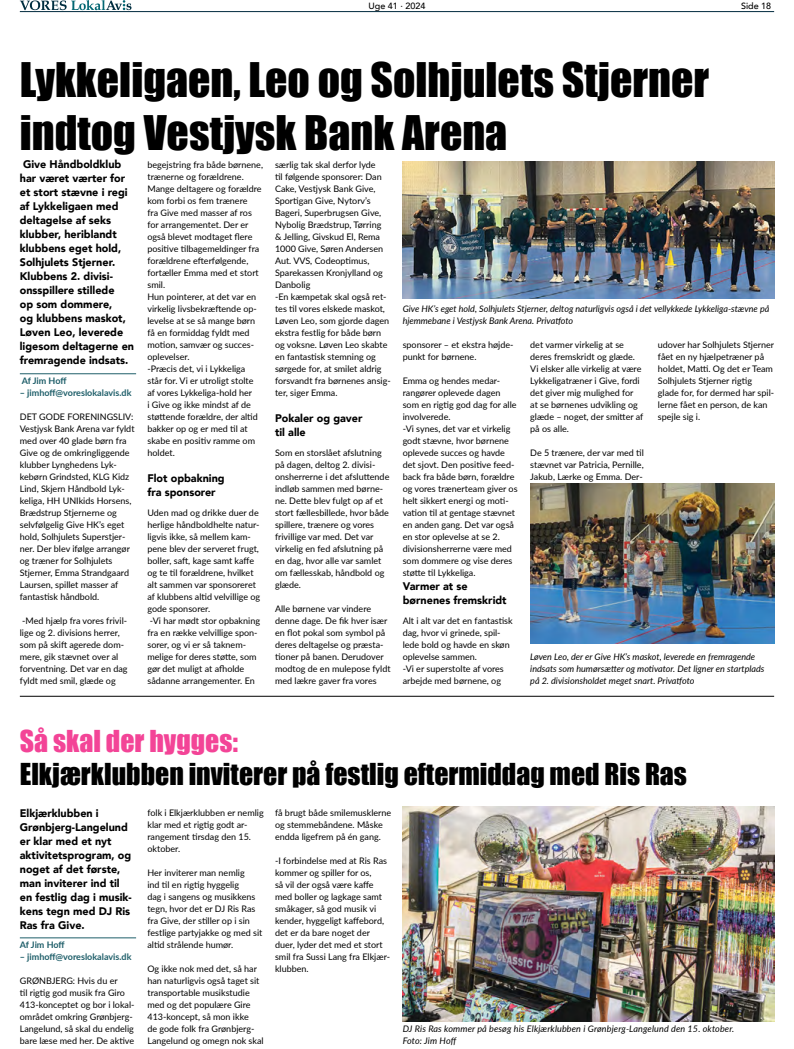
<style>
.page{position:relative;width:794px;height:1049px;background:#fff}
.page>*{position:absolute;margin:0;border:0;box-sizing:border-box;transform-origin:0 0}
.t1{font:43.8px/52.6px "Impact";color:#000}
.t2{font:27.8px "Impact";color:#000}
.t3{font:27.8px "Impact";color:#f34497}
.t4{font:900 11px/14px "Avenir";color:#000}
.t5{font:9px/12px "Lato";color:#000}
.t6{font:italic 9px/12px "Lato";color:#000}
.t7{font:700 9px "Lato";color:#1e5e69}
.t8{font:500 9px "Avenir";color:#000}
</style>
<div class="page">
<svg style="left:20px;top:0;width:111px;height:10px"></svg>
<hr style="left:20px;top:11px;width:754px;height:1px;background:#002a3e">
<hr style="left:20px;top:373px;width:116px;height:1px;background:#1e5e69">
<hr style="left:20px;top:937px;width:116px;height:1px;background:#1e5e69">
<img style="left:403px;top:806px;width:371px;height:216px">
<img style="left:403px;top:162px;width:371px;height:136px">
<img style="left:530px;top:484px;width:244px;height:159px">
<hr style="left:20px;top:696px;width:754px;height:1px;background:#000">
<p class="t8" style="left:368px;top:-2px;width:58px">Uge 41 · 2024</p>
<p class="t8" style="left:741px;top:-2px;width:32px">Side 18</p>
<h1 class="t1" style="left:20px;top:52px;width:690px">Lykkeligaen, Leo og Solhjulets Stjerner indtog Vestjysk Bank Arena</h1>
<p class="t4" style="left:20px;top:157px;width:116px">Give Håndboldklub har været værter for et stort stævne i regi af Lykkeligaen med deltagelse af seks klubber, heriblandt klubbens eget hold,<br>Solhjulets Stjerner.<br>Klubbens 2. divisi&shy;onsspillere stillede<br>op som dommere,<br>og klubbens maskot,<br>Løven Leo, leverede ligesom deltagerne en fremragende indsats.</p>
<p class="t7" style="left:22px;top:374px;width:46px">Af Jim Hoff</p>
<p class="t7" style="left:20px;top:386px;width:113px">– jimhoff@voreslokalavis.dk</p>
<p class="t5" style="left:20px;top:410px;width:116px">DET GODE FORENINGSLIV:<br>Vestjysk Bank Arena var fyldt med over 40 glade børn fra<br>Give og de omkringliggende klubber Lynghedens Lyk&shy;kebørn Grindsted, KLG Kidz<br>Lind, Skjern Håndbold Lyk&shy;keliga, HH UNIkids Horsens,<br>Brædstrup Stjernerne og selvfølgelig Give HK’s eget hold, Solhjulets Superstjer&shy;ner. Der blev ifølge arrangør og træner for Solhjulets<br>Stjerner, Emma Strandgaard<br>Laursen, spillet masser af fantastisk håndbold.</p>
<p class="t5" style="left:20px;top:614px;width:109px">-Med hjælp fra vores frivil&shy;lige og 2. divisions herrer, som på skift agerede dom&shy;mere, gik stævnet over al forventning. Det var en dag fyldt med smil, glæde og</p>
<p class="t5" style="left:147px;top:158px;width:117px">begejstring fra både børnene, trænerne og forældrene.<br>Mange deltagere og forældre kom forbi os fem trænere<br>fra Give med masser af ros for arrangementet. Der er også blevet modtaget flere positive tilbagemeldinger fra forældrene efterfølgende, fortæller Emma med et stort smil.<br>Hun pointerer, at det var en virkelig livsbekræftende op&shy;levelse at se så mange børn få en formiddag fyldt med motion, samvær og succes&shy;oplevelser.<br>-Præcis det, vi i Lykkeliga<br>står for. Vi er utroligt stolte af vores Lykkeliga-hold her<br>i Give og ikke mindst af de støttende forældre, der altid bakker op og er med til at skabe en positiv ramme om holdet.</p>
<p class="t4" style="left:147px;top:471px;width:79px">Flot opbakning fra sponsorer</p>
<p class="t5" style="left:147px;top:506px;width:114px">Uden mad og drikke duer de herlige håndboldhelte natur&shy;ligvis ikke, så mellem kam&shy;pene blev der serveret frugt, boller, saft, kage samt kaffe og te til forældrene, hvilket alt sammen var sponsoreret af klubbens altid velvillige og gode sponsorer.<br>-Vi har mødt stor opbakning fra en række velvillige spon&shy;sorer, og vi er så taknem&shy;melige for deres støtte, som gør det muligt at afholde sådanne arrangementer. En</p>
<p class="t5" style="left:275px;top:158px;width:117px">særlig tak skal derfor lyde<br>til følgende sponsorer: Dan<br>Cake, Vestjysk Bank Give,<br>Sportigan Give, Nytorv’s<br>Bageri, Superbrugsen Give,<br>Nybolig Brædstrup, Tørring<br>&amp; Jelling, Givskud El, Rema<br>1000 Give, Søren Andersen<br>Aut. VVS, Codeoptimus,<br>Sparekassen Kronjylland og<br>Danbolig<br>-En kæmpetak skal også ret&shy;tes til vores elskede maskot,<br>Løven Leo, som gjorde dagen ekstra festlig for både børn og voksne. Løven Leo skabte en fantastisk stemning og sørgede for, at smilet aldrig forsvandt fra børnenes ansig&shy;ter, siger Emma.</p>
<p class="t4" style="left:275px;top:411px;width:89px">Pokaler og gaver til alle</p>
<p class="t5" style="left:275px;top:446px;width:116px">Som en storslået afslutning på dagen, deltog 2. divisi&shy;onsherrerne i det afsluttende indløb sammen med børne&shy;ne. Dette blev fulgt op af et stort fællesbillede, hvor både spillere, trænere og vores frivillige var med. Det var virkelig en fed afslutning på en dag, hvor alle var samlet om fællesskab, håndbold og glæde.</p>
<p class="t5" style="left:275px;top:602px;width:117px">Alle børnene var vindere denne dage. De fik hver især en flot pokal som symbol på deres deltagelse og præsta&shy;tioner på banen. Derudover modtog de en mulepose fyldt med lækre gaver fra vores</p>
<p class="t6" style="left:403px;top:302px;width:368px">Give HK’s eget hold, Solhjulets Stjerner, deltog naturligvis også i det vellykkede Lykkeliga-stævne på hjemmebane i Vestjysk Bank Arena. Privatfoto</p>
<p class="t5" style="left:403px;top:338px;width:112px">sponsorer – et ekstra højde&shy;punkt for børnene.</p>
<p class="t5" style="left:403px;top:374px;width:116px">Emma og hendes medar&shy;rangører oplevede dagen som en rigtig god dag for alle involverede.<br>-Vi synes, det var et virkelig godt stævne, hvor børnene oplevede succes og havde det sjovt. Den positive feed&shy;back fra både børn, forældre og vores trænerteam giver os helt sikkert energi og moti&shy;vation til at gentage stævnet en anden gang. Det var også en stor oplevelse at se 2. divisionsherrerne være med som dommere og vise deres støtte til Lykkeliga.</p>
<p class="t4" style="left:403px;top:579px;width:105px">Varmer at se børnenes fremskridt</p>
<p class="t5" style="left:403px;top:614px;width:112px">Alt i alt var det en fantastisk dag, hvor vi grinede, spil&shy;lede bold og havde en skøn oplevelse sammen.<br>-Vi er superstolte af vores arbejde med børnene, og</p>
<p class="t5" style="left:530px;top:338px;width:115px">det varmer virkelig at se deres fremskridt og glæde.<br>Vi elsker alle virkelig at være<br>Lykkeligatræner i Give, fordi det giver mig mulighed for<br>at se børnenes udvikling og glæde – noget, der smitter af på os alle.</p>
<p class="t5" style="left:530px;top:446px;width:115px;text-align:justify">De 5 trænere, der var med til stævnet var Patricia, Pernille, Jakub, Lærke og Emma. Der-</p>
<p class="t5" style="left:658px;top:338px;width:118px">udover har Solhjulets Stjerner fået en ny hjælpetræner på holdet, Matti. Og det er Team<br>Solhjulets Stjerner rigtig glade for, for dermed har spil&shy;lerne fået en person, de kan spejle sig i.</p>
<p class="t6" style="left:530px;top:650px;width:236px">Løven Leo, der er Give HK’s maskot, leverede en fremragende indsats som humørsætter og motivator. Det ligner en startplads på 2. divisionsholdet meget snart. Privatfoto</p>
<h2 class="t3" style="left:20px;top:719px;width:220px">Så skal der hygges:</h2>
<h2 class="t2" style="left:20px;top:753px;width:668px">Elkjærklubben inviterer på festlig eftermiddag med Ris Ras</h2>
<p class="t4" style="left:20px;top:806px;width:113px">Elkjærklubben i<br>Grønbjerg-Langelund er klar med et nyt aktivitetsprogram, og noget af det første, man inviterer ind til en festlig dag i musik&shy;kens tegn med DJ Ris<br>Ras fra Give.</p>
<p class="t7" style="left:20px;top:938px;width:46px">Af Jim Hoff</p>
<p class="t7" style="left:20px;top:950px;width:113px">– jimhoff@voreslokalavis.dk</p>
<p class="t5" style="left:20px;top:974px;width:116px">GRØNBJERG: Hvis du er<br>til rigtig god musik fra Giro<br>413-konceptet og bor i lokal&shy;området omkring Grønbjerg-<br>Langelund, så skal du endelig bare læse med her. De aktive</p>
<p class="t5" style="left:147px;top:806px;width:118px">folk i Elkjærklubben er nemlig klar med et rigtig godt ar&shy;rangement tirsdag den 15. oktober.</p>
<p class="t5" style="left:147px;top:866px;width:116px">Her inviterer man nemlig<br>ind til en rigtig hyggelig<br>dag i sangens og musikkens tegn, hvor det er DJ Ris Ras fra Give, der stiller op i sin festlige partyjakke og med sit altid strålende humør.</p>
<p class="t5" style="left:147px;top:962px;width:118px">Og ikke nok med det, så har han naturligvis også taget sit transportable musikstudie med og det populære Gire<br>413-koncept, så mon ikke<br>de gode folk fra Grønbjerg-<br>Langelund og omegn nok skal</p>
<p class="t5" style="left:275px;top:806px;width:118px">få brugt både smilemusklerne og stemmebåndene. Måske endda ligefrem på én gang.</p>
<p class="t5" style="left:275px;top:854px;width:117px">-I forbindelse med at Ris Ras kommer og spiller for os,<br>så vil der også være kaffe med boller og lagkage samt småkager, så god musik vi kender, hyggeligt kaffebord, det er da bare noget der duer, lyder det med et stort smil fra Sussi Lang fra Elkjær&shy;klubben.</p>
<p class="t6" style="left:403px;top:1022px;width:333px">DJ Ris Ras kommer på besøg his Elkjærklubben i Grønbjerg-Langelund den 15. oktober.<br>Foto: Jim Hoff</p>
</div>
